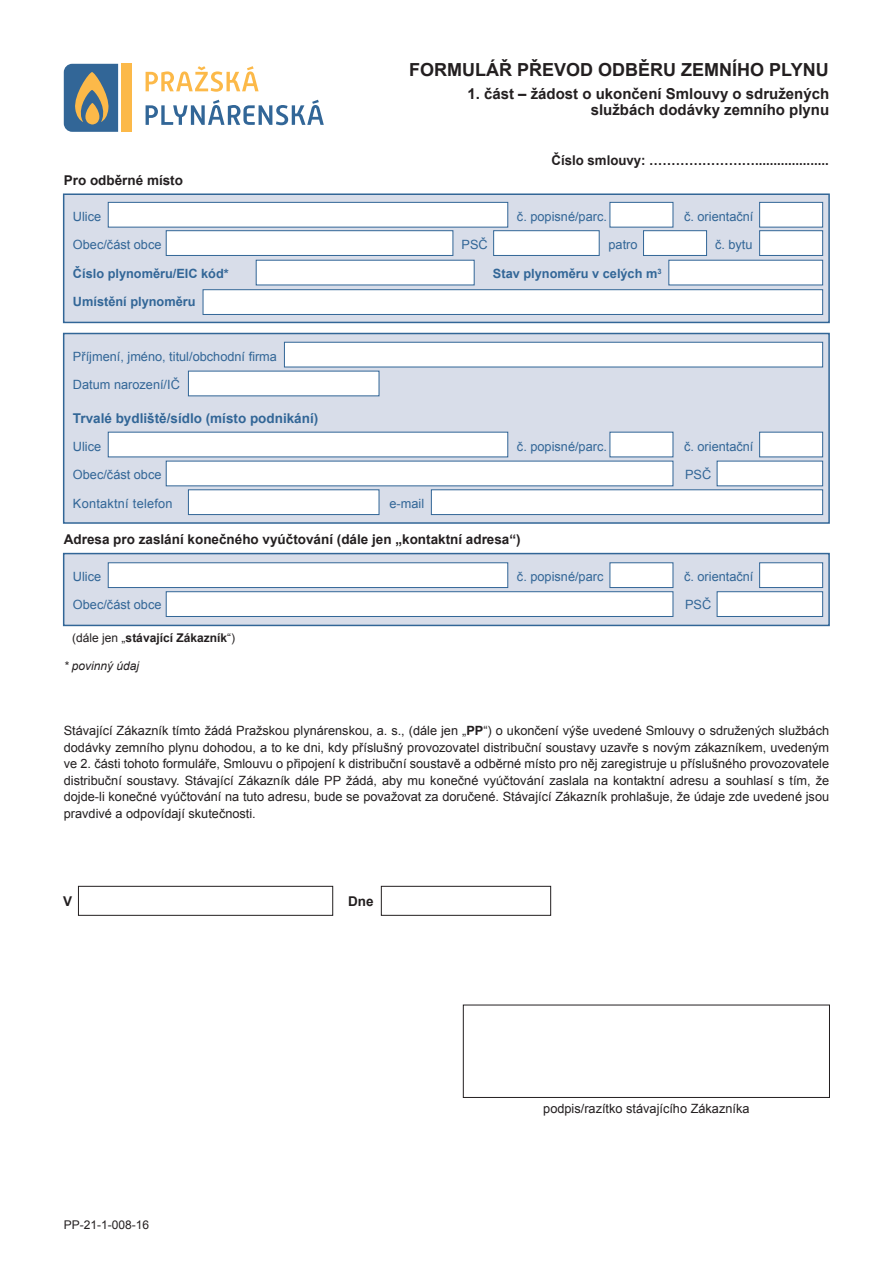
<style>
.page{position:relative;width:893px;height:1263px;background:#fff}
.page>*{position:absolute;margin:0;border:0;box-sizing:border-box;transform-origin:0 0}
.t1{font:700 18px "Arial";color:#231f20}
.t2{font:700 15px/16.5px "Arial";color:#231f20;text-align:right}
.t3{font:700 13.5px "Arial";color:#231f20}
.t4{font:700 13.5px "Arial";color:#326697}
.t5{font:12.75px/16.5px "Arial";color:#231f20;text-align:justify}
.t6{font:12.75px "Arial";color:#326697}
.t7{font:700 12.75px "Arial";color:#326697}
.t8{font:12.75px "Arial";letter-spacing:.02em;color:#326697}
.t9{font:700 12px "Arial";color:#231f20}
.t10{font:12px "Arial";color:#231f20}
.t11{font:italic 12px "Arial";color:#231f20}
.s1{font-weight:400}
.s2{font-weight:700}
</style>
<div class="page">
<div style="left:64px;top:333px;width:765px;height:190px;background:#d8dde9"></div>
<div style="left:63px;top:333px;width:767px;height:191px;border:2px solid #326697"></div>
<div style="left:64px;top:554px;width:765px;height:71px;background:#d8dde9"></div>
<div style="left:63px;top:553px;width:767px;height:73px;border:2px solid #326697"></div>
<svg style="left:146px;top:66px;width:113px;height:26px"></svg>
<svg style="left:146px;top:100px;width:178px;height:25px"></svg>
<div style="left:121px;top:64px;width:11px;height:68px;background:#fcb949"></div>
<svg style="left:64px;top:64px;width:54px;height:68px;background:#647b85"></svg>
<div style="left:64px;top:194px;width:765px;height:128px;background:#d8dde9"></div>
<div style="left:63px;top:193px;width:767px;height:130px;border:2px solid #326697"></div>
<div style="left:108px;top:202px;width:400px;height:25px;background:#fff;border:1px solid #326697"></div>
<div style="left:108px;top:432px;width:400px;height:25px;background:#fff"></div>
<div style="left:108px;top:562px;width:400px;height:26px;background:#fff;border:1px solid #326697"></div>
<div style="left:610px;top:202px;width:63px;height:25px;background:#fff;border:1px solid #326697"></div>
<div style="left:610px;top:432px;width:63px;height:25px;background:#fff"></div>
<div style="left:610px;top:562px;width:63px;height:26px;background:#fff;border:1px solid #326697"></div>
<div style="left:759px;top:202px;width:64px;height:25px;background:#fff;border:1px solid #326697"></div>
<div style="left:759px;top:432px;width:64px;height:25px;background:#fff"></div>
<div style="left:759px;top:562px;width:64px;height:26px;background:#fff;border:1px solid #326697"></div>
<div style="left:759px;top:230px;width:64px;height:26px;background:#fff;border:1px solid #326697"></div>
<div style="left:643px;top:230px;width:64px;height:26px;background:#fff;border:1px solid #326697"></div>
<div style="left:493px;top:230px;width:107px;height:26px;background:#fff;border:1px solid #326697"></div>
<div style="left:717px;top:461px;width:106px;height:25px;background:#fff"></div>
<div style="left:717px;top:591px;width:106px;height:26px;background:#fff;border:1px solid #326697"></div>
<div style="left:166px;top:230px;width:287px;height:26px;background:#fff;border:1px solid #326697"></div>
<div style="left:166px;top:461px;width:507px;height:25px;background:#fff"></div>
<div style="left:166px;top:591px;width:507px;height:26px;background:#fff;border:1px solid #326697"></div>
<div style="left:188px;top:371px;width:191px;height:25px;background:#fff"></div>
<div style="left:188px;top:489px;width:191px;height:26px;background:#fff;border:1px solid #326697"></div>
<div style="left:431px;top:489px;width:392px;height:26px;background:#fff;border:1px solid #326697"></div>
<div style="left:256px;top:260px;width:219px;height:25px;background:#fff;border:1px solid #326697"></div>
<div style="left:203px;top:289px;width:620px;height:26px;background:#fff;border:1px solid #326697"></div>
<div style="left:284px;top:342px;width:539px;height:25px;background:#fff;border:1px solid #326697"></div>
<div style="left:668px;top:260px;width:155px;height:25px;background:#fff;border:1px solid #326697"></div>
<div style="left:78px;top:886px;width:255px;height:30px;border:1px solid #231f20"></div>
<div style="left:381px;top:886px;width:170px;height:30px;border:1px solid #231f20"></div>
<div style="left:463px;top:1005px;width:367px;height:93px;border:1px solid #231f20"></div>
<h1 class="t1" style="left:409px;top:58px;width:421px">FORMULÁŘ PŘEVOD ODBĚRU ZEMNÍHO PLYNU</h1>
<p class="t2" style="left:467px;top:86px;width:363px">1. část – žádost o ukončení Smlouvy o sdružených službách dodávky zemního plynu</p>
<p class="t3" style="left:64px;top:171px;width:121px">Pro odběrné místo</p>
<p class="t3" style="left:551px;top:151px;width:279px">Číslo smlouvy: ……………………....................</p>
<p class="t6" style="left:73px;top:208px;width:30px">Ulice</p>
<p class="t6" style="left:517px;top:208px;width:92px">č. popisné/parc.</p>
<p class="t6" style="left:684px;top:208px;width:71px">č. orientační</p>
<p class="t6" style="left:73px;top:236px;width:90px">Obec/část obce</p>
<p class="t6" style="left:461px;top:236px;width:28px">PSČ</p>
<p class="t6" style="left:608px;top:236px;width:31px">patro</p>
<p class="t6" style="left:715px;top:236px;width:39px">č. bytu</p>
<p class="t7" style="left:73px;top:265px;width:157px">Číslo plynoměru/EIC kód*</p>
<p class="t7" style="left:493px;top:265px;width:170px">Stav plynoměru v celých m<sup>3</sup></p>
<p class="t7" style="left:73px;top:293px;width:124px">Umístění plynoměru</p>
<p class="t6" style="left:73px;top:348px;width:206px">Příjmení, jméno, titul/obchodní firma</p>
<p class="t6" style="left:73px;top:377px;width:108px">Datum narození/IČ</p>
<p class="t4" style="left:73px;top:409px;width:247px">Trvalé bydliště/sídlo (místo podnikání)</p>
<p class="t6" style="left:73px;top:438px;width:30px">Ulice</p>
<p class="t6" style="left:517px;top:438px;width:92px">č. popisné/parc.</p>
<p class="t6" style="left:684px;top:438px;width:71px">č. orientační</p>
<p class="t6" style="left:73px;top:466px;width:90px">Obec/část obce</p>
<p class="t6" style="left:685px;top:466px;width:28px">PSČ</p>
<p class="t8" style="left:73px;top:495px;width:101px">Kontaktní telefon</p>
<p class="t6" style="left:389px;top:495px;width:36px">e-mail</p>
<p class="t3" style="left:64px;top:530px;width:458px">Adresa pro zaslání konečného vyúčtování (dále jen „kontaktní adresa“)</p>
<p class="t6" style="left:73px;top:568px;width:30px">Ulice</p>
<p class="t6" style="left:517px;top:568px;width:88px">č. popisné/parc</p>
<p class="t6" style="left:684px;top:568px;width:71px">č. orientační</p>
<p class="t6" style="left:73px;top:596px;width:90px">Obec/část obce</p>
<p class="t6" style="left:685px;top:596px;width:28px">PSČ</p>
<p class="t9" style="left:72px;top:630px;width:164px"><span class="s1">(dále jen „</span>stávající Zákazník<span class="s1">“)</span></p>
<p class="t11" style="left:64px;top:658px;width:77px">* povinný údaj</p>
<p class="t5" style="left:64px;top:723px;width:767px">Stávající Zákazník tímto žádá Pražskou plynárenskou, a. s., (dále jen „<span class="s2">PP</span>“) o ukončení výše uvedené Smlouvy o sdružených službách dodávky zemního plynu dohodou, a to ke dni, kdy příslušný provozovatel distribuční soustavy uzavře s novým zákazníkem, uvedeným ve 2. části tohoto formuláře, Smlouvu o připojení k distribuční soustavě a odběrné místo pro něj zaregistruje u příslušného provozovatele distribuční soustavy. Stávající Zákazník dále PP žádá, aby mu konečné vyúčtování zaslala na kontaktní adresu a souhlasí s tím, že dojde-li konečné vyúčtování na tuto adresu, bude se považovat za doručené. Stávající Zákazník prohlašuje, že údaje zde uvedené jsou pravdivé a odpovídají skutečnosti.</p>
<p class="t3" style="left:63px;top:893px;width:11px">V</p>
<p class="t3" style="left:348px;top:893px;width:27px">Dne</p>
<p class="t10" style="left:64px;top:1217px;width:87px">PP-21-1-008-16</p>
<p class="t5" style="left:543px;top:1100px;width:208px">podpis/razítko stávajícího Zákazníka</p>
</div>
